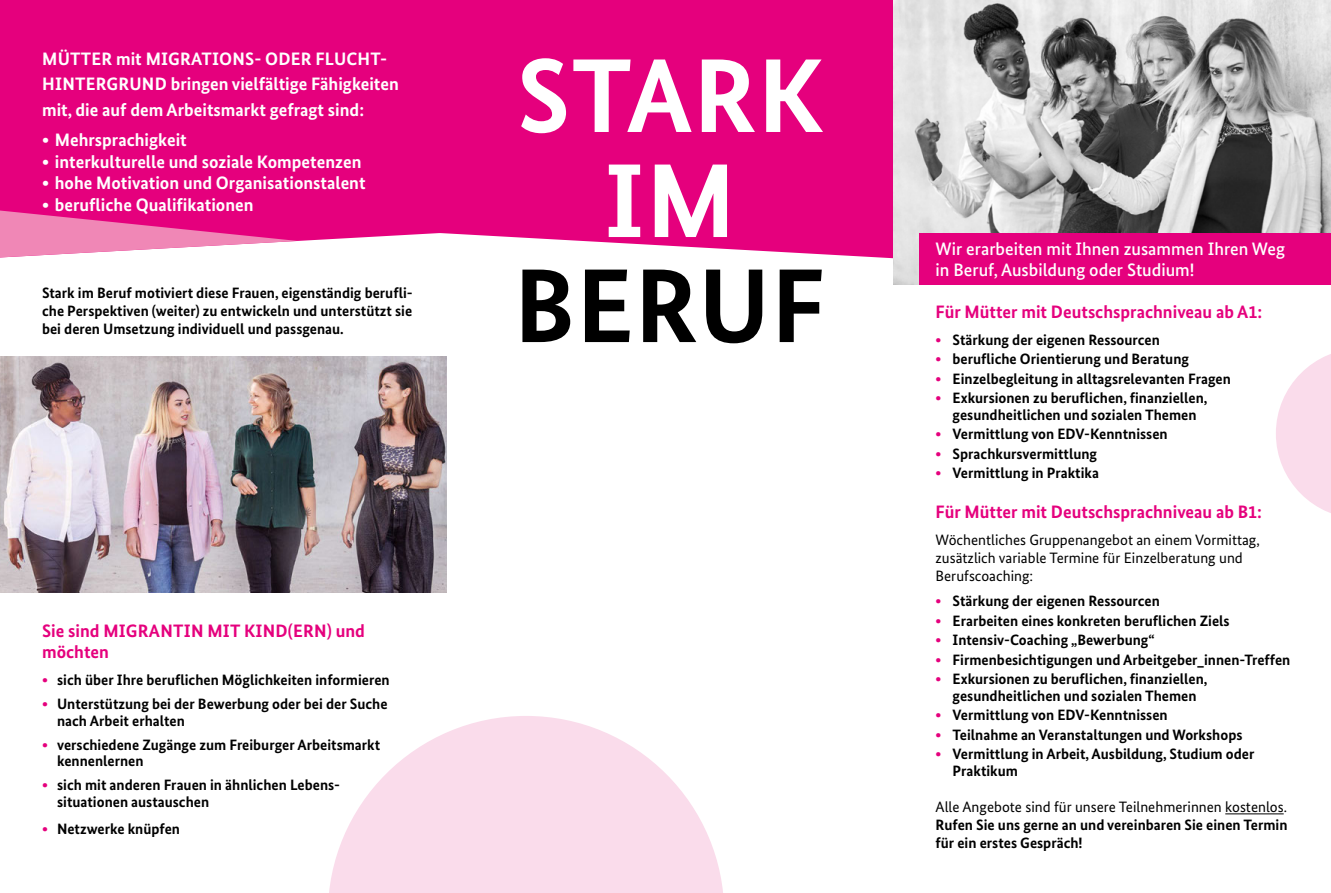
<style>
.page{position:relative;width:1331px;height:893px;background:#fff}
.page>*{position:absolute;margin:0;border:0;box-sizing:border-box;transform-origin:0 0}
.t1{font:700 105px/105px "Bundes Sans";letter-spacing:.01em;color:#fff;text-align:center}
.t2{font:700 105px "Bundes Sans";letter-spacing:.01em;color:#000}
.t3{font:700 18px/25.5px "Bundes Sans";color:#fff}
.t4{font:700 18px/21.6px "Bundes Sans";color:#e5007d}
.t5{font:500 18px/21px "Bundes Sans";color:#fff}
.t6{font:700 15px/16.5px "Bundes Sans";color:#000}
.t7{font:15px/18px "Bundes Sans";color:#000}
.s1{color:#e5007d}
</style>
<div class="page">
<div style="left:0;top:0;width:433px;height:241px;background:#e5007d"></div>
<div style="left:433px;top:0;width:459px;height:258px;background:#e5007d"></div>
<svg style="left:0;top:209px;width:298px;height:49px"></svg>
<svg style="left:329px;top:716px;width:394px;height:177px;fill:#fadceb"></svg>
<hr style="left:1225px;top:813px;width:58px;height:1px;background:#000">
<img style="left:893px;top:0;width:382px;height:284px">
<img style="left:0;top:357px;width:445px;height:236px">
<div style="left:918px;top:233px;width:412px;height:51px;background:#e5007d"></div>
<svg style="left:1275px;top:0;width:56px;height:815px"></svg>
<svg style="left:445px;top:0;width:2px;height:893px"></svg>
<svg style="left:892px;top:0;width:1px;height:259px"></svg>
<p class="t3" style="left:42px;top:45px;width:358px">Mütter mit Migrations- oder Flucht&shy;hintergru nd bringen vielfältige Fähigkeiten mit, die auf dem Arbeitsmarkt gefragt sind:</p>
<p class="t3" style="left:42px;top:127px;width:146px">• Mehrsprachigkeit</p>
<p class="t3" style="left:42px;top:149px;width:321px">• interkulturelle und soziale Kompetenzen</p>
<p class="t3" style="left:42px;top:170px;width:325px">• hohe Motivation und Organisationstalent</p>
<p class="t3" style="left:42px;top:192px;width:213px">• berufliche Qualifikationen</p>
<p class="t6" style="left:42px;top:283px;width:372px;line-height:18px;text-align:justify">Stark im Beruf motiviert diese Frauen, eigenständig berufli&shy;che Perspektiven (weiter) zu entwickeln und unterstützt sie bei deren Umsetzung individuell und passgenau.</p>
<h1 class="t1" style="left:517px;top:42px;width:295px">Stark im</h1>
<h1 class="t2" style="left:514px;top:242px;width:313px">Beruf</h1>
<p class="t4" style="left:42px;top:619px;width:324px">Sie sind Migrantin mit Kind(ern) und möchten</p>
<p class="t6" style="left:42px;top:671px;width:349px"><span class="s1">•</span> sich über Ihre beruflichen Möglichkeiten informieren</p>
<p class="t6" style="left:57px;top:695px;width:332px;text-indent:-15px"><span class="s1">•</span> Unterstützung bei der Bewerbung oder bei der Suche nach Arbeit erhalten</p>
<p class="t6" style="left:57px;top:736px;width:325px;text-indent:-15px"><span class="s1">•</span> verschiedene Zugänge zum Freiburger Arbeitsmarkt kennenlernen</p>
<p class="t6" style="left:57px;top:776px;width:284px;text-indent:-15px"><span class="s1">•</span> sich mit anderen Frauen in ähnlichen Lebens&shy;situationen austauschen</p>
<p class="t6" style="left:42px;top:820px;width:139px"><span class="s1">•</span> N etzwerke knüpfen</p>
<p class="t5" style="left:935px;top:238px;width:351px">Wir erarbeiten mit Ihnen zusammen Ihren Weg in Beruf, Ausbildung oder Studium!</p>
<p class="t4" style="left:935px;top:300px;width:328px">Für Mütter mit Deutschsprachniveau ab A1:</p>
<p class="t6" style="left:935px;top:331px;width:226px"><span class="s1">•</span> Stärkung der eigenen Ressourcen</p>
<p class="t6" style="left:935px;top:350px;width:255px"><span class="s1">•</span> berufliche Orientierung und Beratung</p>
<p class="t6" style="left:935px;top:370px;width:297px"><span class="s1">•</span> Einzelbegleitung in alltagsrelevanten Fragen</p>
<p class="t6" style="left:935px;top:389px;width:273px;text-align:center"><span class="s1">•</span> Exkursionen zu beruflichen, finanziellen, gesundheitlichen und sozialen Themen</p>
<p class="t6" style="left:935px;top:425px;width:233px"><span class="s1">•</span> Vermittlung von EDV-Kenntnissen</p>
<p class="t6" style="left:935px;top:445px;width:163px"><span class="s1">•</span> Sprachkursvermittlung</p>
<p class="t6" style="left:935px;top:464px;width:165px"><span class="s1">•</span> Vermittlung in Praktika</p>
<p class="t4" style="left:935px;top:500px;width:328px">Für Mütter mit Deutschsprachniveau ab B1:</p>
<p class="t7" style="left:935px;top:530px;width:326px">Wöchentliches Gruppenangebot an einem Vormittag, zusätzlich variable Termine für Einzelberatung und<br>Berufscoaching:</p>
<p class="t6" style="left:935px;top:593px;width:226px"><span class="s1">•</span> Stärkung der eigenen Ressourcen</p>
<p class="t6" style="left:935px;top:612px;width:295px"><span class="s1">•</span> Erarbeiten eines konkreten beruflichen Ziels</p>
<p class="t6" style="left:935px;top:632px;width:221px"><span class="s1">•</span> Intensiv-Coaching „Bewerbung“</p>
<p class="t6" style="left:935px;top:651px;width:356px"><span class="s1">•</span> Firmenbesichtigungen und Arbeitgeber_innen-Treffen</p>
<p class="t6" style="left:935px;top:671px;width:273px;text-align:center"><span class="s1">•</span> Exkursionen zu beruflichen, finanziellen, gesundheitlichen und sozialen Themen</p>
<p class="t6" style="left:935px;top:707px;width:233px"><span class="s1">•</span> Vermittlung von EDV-Kenntnissen</p>
<p class="t6" style="left:935px;top:726px;width:308px"><span class="s1">•</span> Teilnahme an Veranstaltungen und Workshops</p>
<p class="t6" style="left:952px;top:746px;width:303px;text-indent:-17px"><span class="s1">•</span> Vermittlung in Arbeit, Ausbildung, Studium oder<br>Praktikum</p>
<p class="t7" style="left:935px;top:797px;width:353px">Alle Angebote sind für unsere Teilnehmerinnen kostenlos.</p>
<p class="t6" style="left:935px;top:815px;width:353px;line-height:18px">Rufen Sie uns gerne an und vereinbaren Sie einen Termin für ein erstes Gespräch!</p>
</div>
